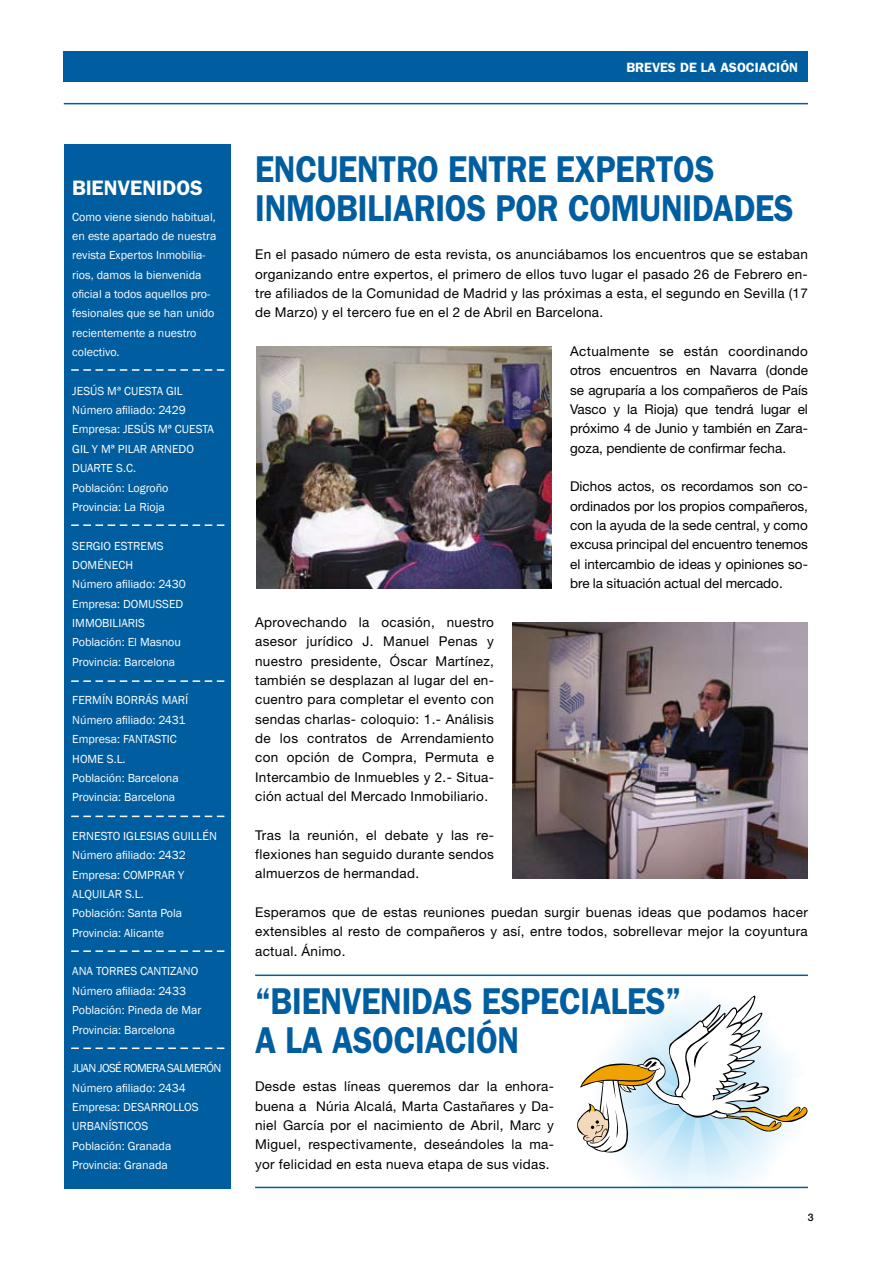
<style>
.page{position:relative;width:893px;height:1263px;background:#fff}
.page>*{position:absolute;margin:0;border:0;box-sizing:border-box;transform-origin:0 0}
.t1{font:600 37.5px/38.7px "Franklin Gothic";letter-spacing:-.01em;color:#005ea0;scale:.88 1}
.t2{font:600 21px "Franklin Gothic";color:#fff}
.t3{font:13.5px/19.4px "Helvetica Neue LT Std";letter-spacing:.025em;color:#000;text-align:justify}
.t4{font:600 13.5px "Franklin Gothic";color:#fff}
.t5{font:12px/19.4px "Franklin Gothic";color:#fff}
.t6{font:500 10.5px "Helvetica Neue LT Std";color:#000}
</style>
<div class="page">
<svg style="left:577px;top:995px;width:231px;height:192px"></svg>
<hr style="left:64px;top:103px;width:744px;height:1px;background:#005ea0">
<hr style="left:255px;top:974px;width:553px;height:2px;background:#005ea0">
<div style="left:64px;top:51px;width:744px;height:30px;background:#005ea0"></div>
<div style="left:64px;top:144px;width:167px;height:1044px;background:#005ea0"></div>
<svg style="left:71px;top:369px;width:153px;height:2px"></svg>
<svg style="left:71px;top:524px;width:153px;height:2px"></svg>
<svg style="left:71px;top:680px;width:153px;height:2px"></svg>
<svg style="left:71px;top:816px;width:153px;height:1px"></svg>
<svg style="left:71px;top:950px;width:153px;height:2px"></svg>
<svg style="left:71px;top:1047px;width:153px;height:2px"></svg>
<img style="left:256px;top:346px;width:296px;height:242px">
<img style="left:512px;top:622px;width:296px;height:256px">
<hr style="left:255px;top:1187px;width:553px;height:1px;background:#005ea0">
<h2 class="t2" style="left:72px;top:175px;width:83px">BLENVENIDOS</h2>
<p class="t5" style="left:72px;top:207px;width:146px">Como viene siendo habitual, en este apartado de nuestra revista Expertos Inmobilia&shy;rios, damos la bienvenida oficial a todos aquellos pro&shy;fesionales que se han unido recientemente a nuestro colectivo.</p>
<p class="t5" style="left:72px;top:381px;width:143px">JESÚS Mª CUESTA GIL<br>Número afiliado: 2429<br>Empresa: JESÚS Mª CUESTA<br>GIL Y Mª PILAR ARNEDO<br>DUARTE S.C.<br>Población: Logroño<br>Provincia: La Rioja</p>
<p class="t5" style="left:72px;top:536px;width:115px">SERGIO ESTREMS<br>DOMÉNECH<br>Número afiliado: 2430<br>Empresa: DOMUSSED<br>IMMOBILIARIS<br>Población: El Masnou<br>Provincia: Barcelona</p>
<p class="t5" style="left:72px;top:691px;width:117px">FERMÍN BORRÁS MARÍ<br>Número afiliado: 2431<br>Empresa: FANTASTIC<br>HOME S.L.<br>Población: Barcelona<br>Provincia: Barcelona</p>
<p class="t5" style="left:72px;top:826px;width:146px">ERNESTO IGLESIAS GUILLÉN<br>Número afiliado: 2432<br>Empresa: COMPRAR Y<br>ALQUILAR S.L.<br>Población: Santa Pola<br>Provincia: Alicante</p>
<p class="t5" style="left:72px;top:962px;width:131px">ANA TORRES CANTIZANO<br>Número afiliada: 2433<br>Población: Pineda de Mar<br>Provincia: Barcelona</p>
<p class="t5" style="left:72px;top:1059px;width:151px">JUAN JOSÉ ROMERA SALMERÓN<br>Número afiliado: 2434<br>Empresa: DESARROLLOS<br>URBANÍSTICOS<br>Población: Granada<br>Provincia: Granada</p>
<p class="t4" style="left:626px;top:59px;width:173px">BREVES DE LA ASOCIACIÓN</p>
<h1 class="t1" style="left:255px;top:149px;width:499px">ENCUENTRO ENTRE EXPERTOS<br>INMOBILIARIOS POR COMUNIDAD</h1>
<h1 class="t1" style="left:755px;top:187px;width:44px">ES</h1>
<p class="t3" style="left:255px;top:245px;width:554px">En el pasado número de esta revista, os anunciábamos los encuentros que se estaban organizando entre expertos, el primero de ellos tuvo lugar el pasado 26 de Febrero en&shy;tre afiliados de la Comunidad de Madrid y las próximas a esta, el segundo en Sevilla (17 de Marzo) y el tercero fue en el 2 de Abril en Barcelona.</p>
<p class="t3" style="left:570px;top:341px;width:239px">Actualmente se están coordinando otros encuentros en Navarra (donde se agruparía a los compañeros de País Vasco y la Rioja) que tendrá lugar el próximo 4 de Junio y también en Zara&shy;goza, pendiente de confirmar fecha.</p>
<p class="t3" style="left:570px;top:477px;width:239px">Dichos actos, os recordamos son co&shy;ordinados por los propios compañeros, con la ayuda de la sede central, y como excusa principal del encuentro tenemos el intercambio de ideas y opiniones so&shy;bre la situación actual del mercado.</p>
<p class="t3" style="left:255px;top:612px;width:240px">Aprovechando la ocasión, nuestro asesor jurídico J. Manuel Penas y nuestro presidente, Óscar Martínez, también se desplazan al lugar del en&shy;cuentro para completar el evento con sendas charlas- coloquio: 1.- Análisis de los contratos de Arrendamiento con opción de Compra, Permuta e Intercambio de Inmuebles y 2.- Situa&shy;ción actual del Mercado Inmobiliario.</p>
<p class="t3" style="left:255px;top:825px;width:240px">Tras la reunión, el debate y las re&shy;flexiones han seguido durante sendos almuerzos de hermandad.</p>
<p class="t3" style="left:255px;top:902px;width:554px">Esperamos que de estas reuniones puedan surgir buenas ideas que podamos hacer extensibles al resto de compañeros y así, entre todos, sobrellevar mejor la coyuntura actual. Ánimo.</p>
<h1 class="t1" style="left:255px;top:981px;width:164px">“BIENVENIDAS</h1>
<h1 class="t1" style="left:482px;top:981px;width:108px">ESPECIAL</h1>
<h1 class="t1" style="left:627px;top:981px;width:63px">ES”</h1>
<h1 class="t1" style="left:255px;top:1019px;width:110px">ALA ASOCIACIÓN</h1>
<p class="t3" style="left:255px;top:1077px;width:300px">Desde estas líneas queremos dar la enhora&shy;buena a Núria Alcalá, Marta Castañares y Da&shy;niel García por el nacimiento de Abril, Marc y Miguel, respectivamente, deseándoles la ma&shy;yor felicidad en esta nueva etapa de sus vidas.</p>
<p class="t6" style="left:808px;top:1211px;width:7px">3</p>
</div>
